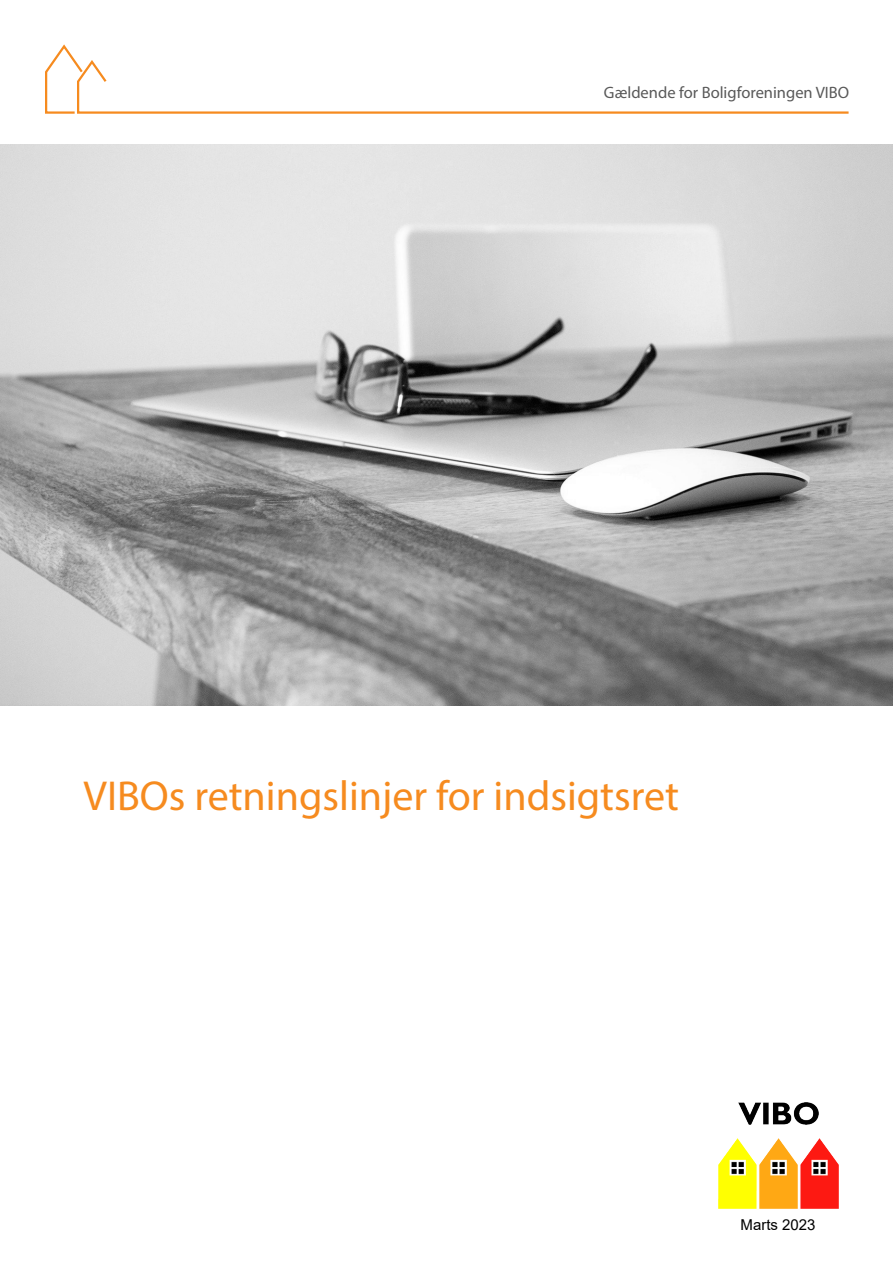
<style>
.page{position:relative;width:893px;height:1263px;background:#fff}
.page>*{position:absolute;margin:0;border:0;box-sizing:border-box;transform-origin:0 0}
.t1{font:42px "Myriad Pro";color:#f68b1f}
.t2{font:16.5px "Myriad Pro";color:#595959}
.t3{font:15px "Arial";color:#000}
</style>
<div class="page">
<img style="left:718px;top:1103px;width:120px;height:105px">
<img style="left:0;top:144px;width:893px;height:562px">
<svg style="left:45px;top:44px;width:804px;height:70px"></svg>
<p class="t2" style="left:604px;top:83px;width:247px">Gældende for Boligforeningen VIBO</p>
<p class="t1" style="left:84px;top:770px;width:597px">VIBOs retningslinjer for indsigtsret</p>
<p class="t3" style="left:740px;top:1215px;width:77px">Marts 2023</p>
</div>
